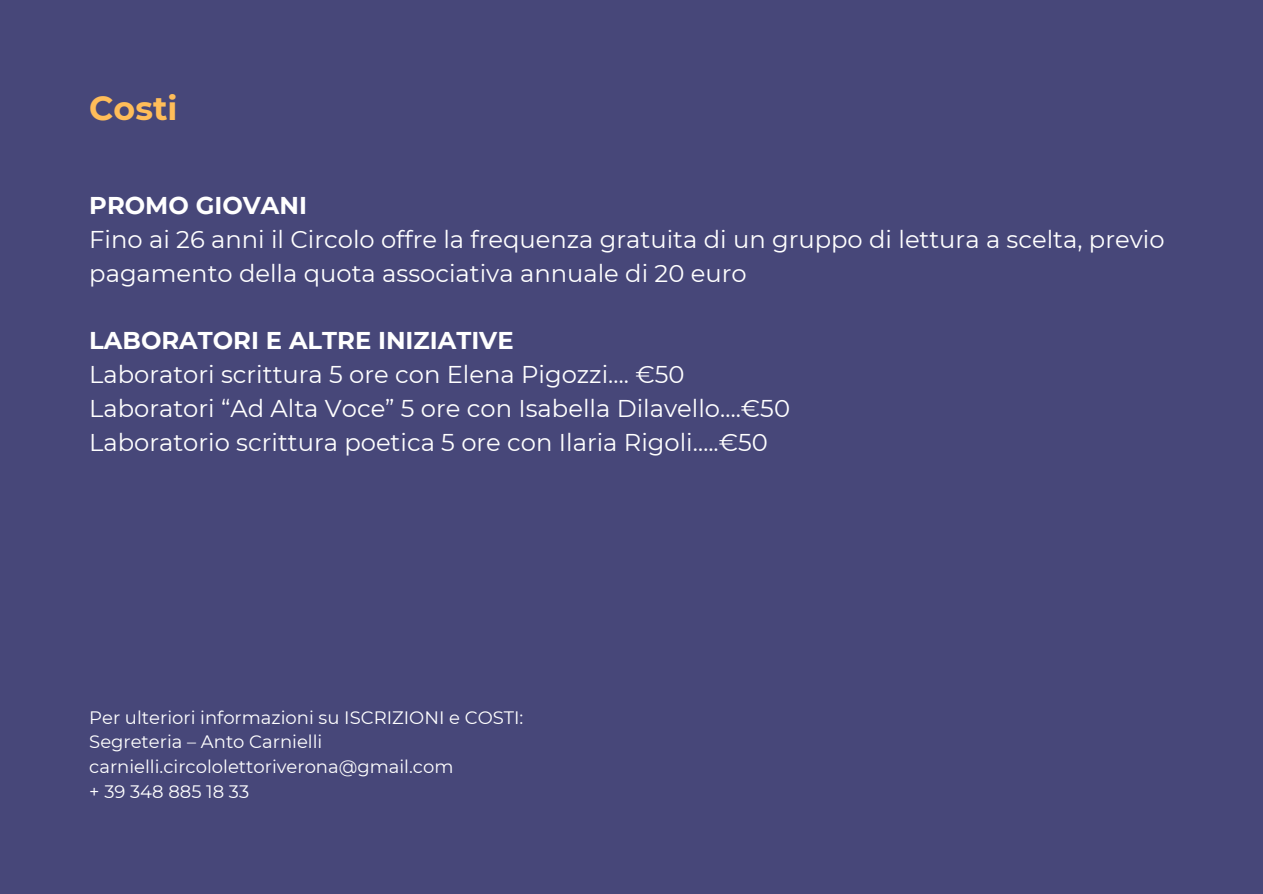
<style>
.page{position:relative;width:1263px;height:894px;background:#fff}
.page>*{position:absolute;margin:0;border:0;box-sizing:border-box;transform-origin:0 0}
.t1{font:700 33.3px "Montserrat";color:#ffbd59}
.t2{font:24.3px/33.8px "Montserrat";color:#fff}
.t3{font:700 24.3px "Montserrat";color:#fff}
.t4{font:18px "Montserrat";color:#fff}
</style>
<div class="page">
<div style="left:0;top:0;width:1263px;height:893px;background:#474779"></div>
<p class="t1" style="left:89px;top:87px;width:90px">Costi</p>
<p class="t3" style="left:89px;top:191px;width:219px">PROMO GIOVANI</p>
<p class="t2" style="left:89px;top:222px;width:1077px">Fino ai 26 anni il Circolo offre la frequenza gratuita di un gruppo di lettura a scelta, previo pagamento della quota associativa annuale di 20 euro</p>
<p class="t3" style="left:89px;top:326px;width:426px">LABORATORI E ALTRE INIZIATIVE</p>
<p class="t2" style="left:89px;top:357px;width:597px">Laboratori scrittura 5 ore con Elena Pigozzi…. €50</p>
<p class="t2" style="left:89px;top:391px;width:702px">Laboratori “Ad Alta Voce” 5 ore con Isabella Dilavello….€50</p>
<p class="t2" style="left:89px;top:425px;width:680px">Laboratorio scrittura poetica 5 ore con Ilaria Rigoli…..€50</p>
<p class="t4" style="left:89px;top:706px;width:436px">Per ulteriori informazioni su ISCRIZIONI e COSTI:</p>
<p class="t4" style="left:89px;top:730px;width:235px">Segreteria – Anto Carnielli</p>
<p class="t4" style="left:89px;top:755px;width:366px">carnielli.circololettoriverona@gmail.com</p>
<p class="t4" style="left:89px;top:780px;width:161px">+ 39 348 885 18 33</p>
</div>
